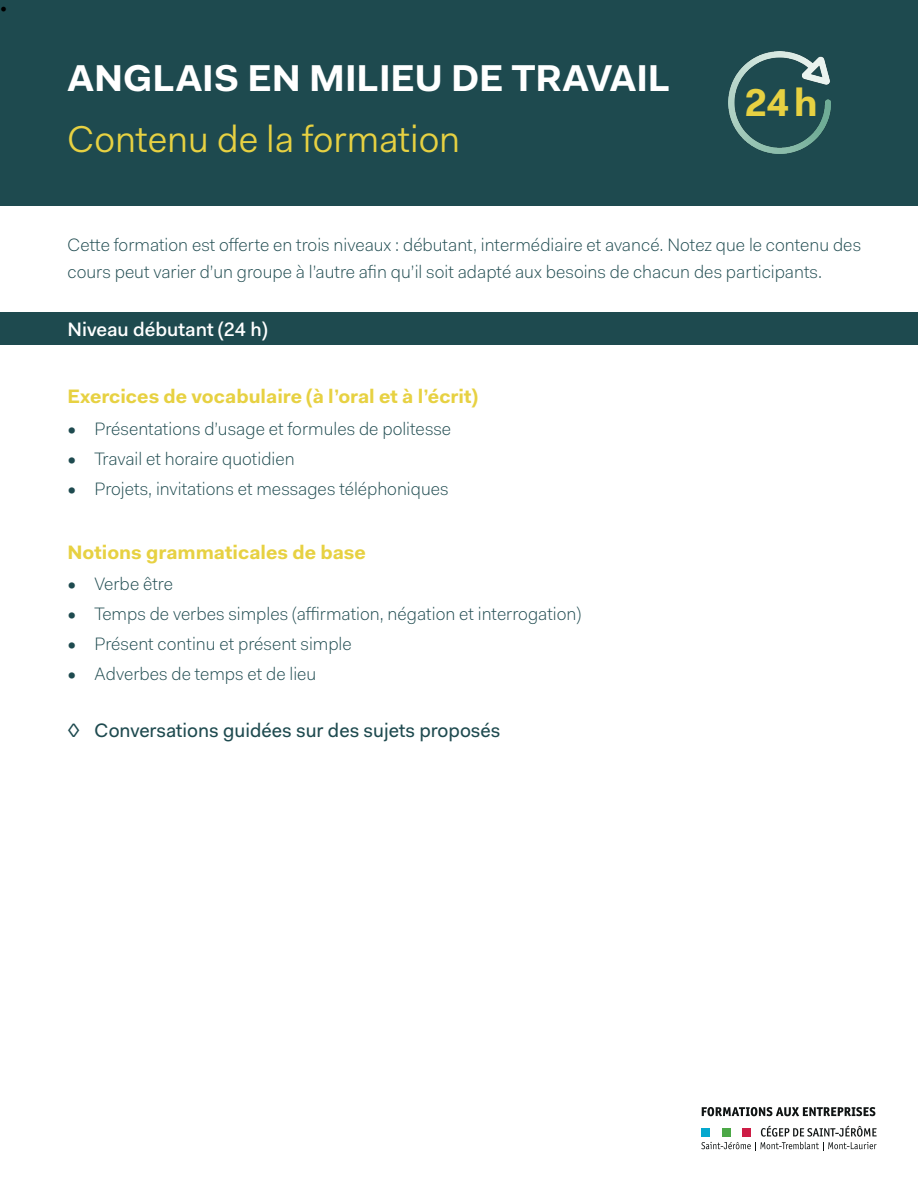
<style>
.page{position:relative;width:918px;height:1188px;background:#fff}
.page>*{position:absolute;margin:0;border:0;box-sizing:border-box;transform-origin:0 0}
.t1{font:700 39px "Fakt Pro";color:#e7d142}
.t2{font:700 37.5px "Fakt Pro";color:#fff}
.t3{font:37.5px "Fakt Pro Blond";color:#e7d142}
.t4{font:700 19.5px "Fakt Pro";color:#e7d142}
.t5{font:19.5px "Fakt Pro";color:#1e4a4f}
.t6{font:500 19.5px "Fakt Pro";color:#fff}
.t7{font:300 18px/27px "Fakt Pro";color:#1e4a4f}
.t8{font:18px "Minion Pro";color:#000}
</style>
<div class="page">
<div style="left:0;top:0;width:918px;height:205px;background:#1e4a4f"></div>
<img style="left:729px;top:52px;width:102px;height:102px">
<div style="left:0;top:312px;width:918px;height:33px;background:#1e4a4f"></div>
<svg style="left:702px;top:1107px;width:173px;height:9px"></svg>
<svg style="left:701px;top:1126px;width:176px;height:25px"></svg>
<div style="left:743px;top:1128px;width:8px;height:8px;background:#cd1d46"></div>
<div style="left:722px;top:1128px;width:8px;height:8px;background:#4ca847"></div>
<div style="left:701px;top:1128px;width:8px;height:8px;background:#05a8ce"></div>
<p class="t8" style="left:0;top:-5px;width:9px">•</p>
<h2 class="t2" style="left:68px;top:53px;width:604px">ANGLAIS EN MILIEU DE TRAVAIL</h2>
<h2 class="t3" style="left:68px;top:114px;width:394px">Contenu de la formation</h2>
<h1 class="t1" style="left:745px;top:77px;width:75px">24h</h1>
<p class="t7" style="left:68px;top:231px;width:795px">Cette formation est offerte en trois niveaux : débutant, intermédiaire et avancé. Notez que le contenu des cours peut varier d’un groupe à l’autre afin qu’il soit adapté aux besoins de chacun des participants.</p>
<p class="t6" style="left:67px;top:316px;width:201px">Niveau débutant (24 h)</p>
<p class="t4" style="left:68px;top:384px;width:412px">Exercices de vocabulaire (à l’oral et à l’écrit)</p>
<p class="t7" style="left:68px;top:415px;width:385px">• Présentations d’usage et formules de politesse</p>
<p class="t7" style="left:68px;top:445px;width:229px">• Travail et horaire quotidien</p>
<p class="t7" style="left:68px;top:475px;width:383px">• Projets, invitations et messages téléphoniques</p>
<p class="t4" style="left:68px;top:539px;width:300px">Notions grammaticales de base</p>
<p class="t7" style="left:68px;top:570px;width:107px">• Verbe être</p>
<p class="t7" style="left:68px;top:600px;width:515px">• Temps de verbes simples (affirmation, négation et interrogation)</p>
<p class="t7" style="left:68px;top:630px;width:286px">• Présent continu et présent simple</p>
<p class="t7" style="left:68px;top:660px;width:250px">• Adverbes de temps et de lieu</p>
<p class="t5" style="left:68px;top:717px;width:435px">◊ Conversations guidées sur des sujets proposés</p>
</div>
